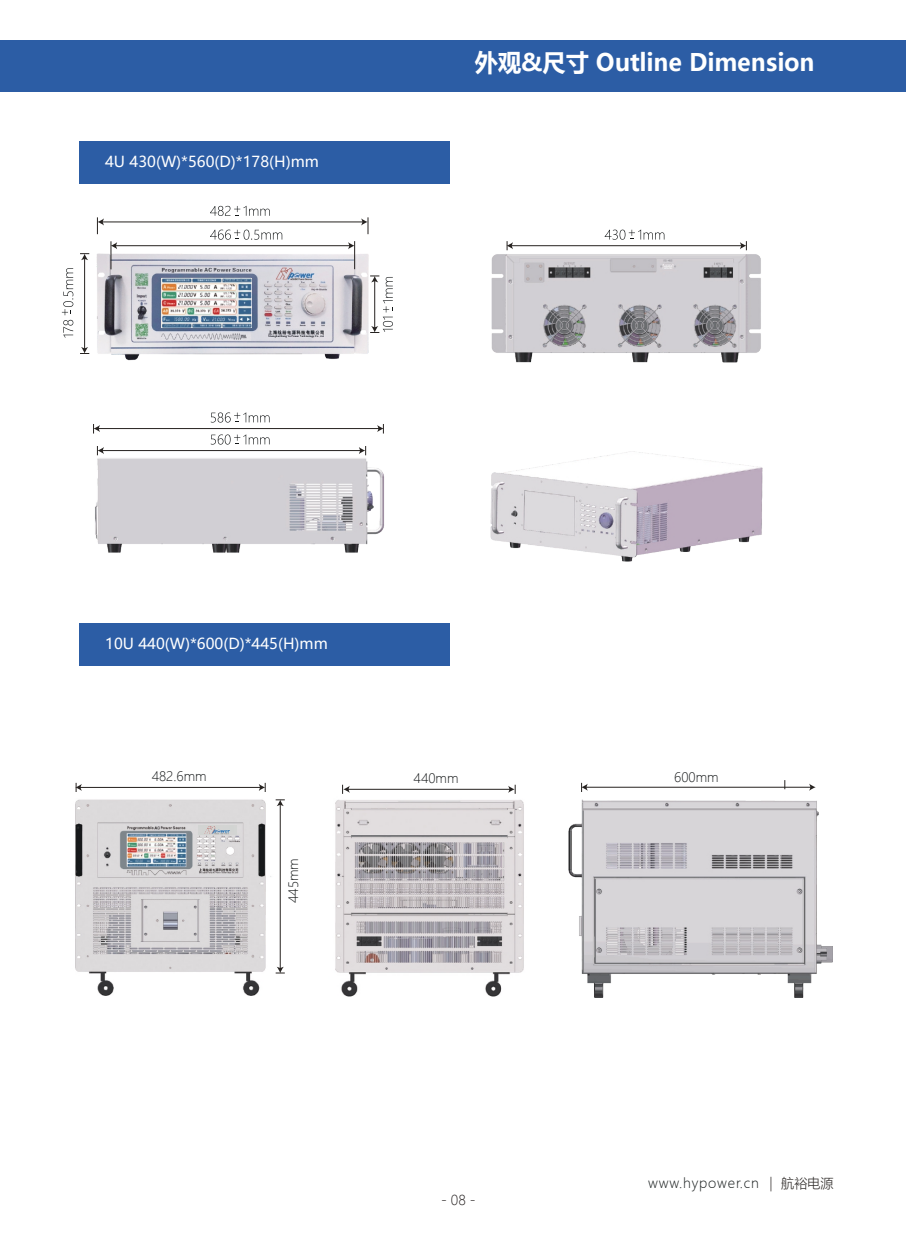
<style>
.page{position:relative;width:906px;height:1238px;background:#fff}
.page>*{position:absolute;margin:0;border:0;box-sizing:border-box;transform-origin:0 0}
.t1{font:700 24px "Microsoft Ya Hei";color:#fff}
.t2{font:15px "Microsoft Ya Hei";color:#fff}
.t3{font:300 13.5px "Microsoft Ya Hei";letter-spacing:.06em;color:#121717}
.t4{font:300 13.5px "Microsoft Ya Hei";color:#241f1f}
.t5{font:300 12.9px "Microsoft Ya Hei";color:#141718}
.s1{color:#262220}
</style>
<div class="page">
<div style="left:0;top:40px;width:906px;height:51px;background:#2c5da5"></div>
<div style="left:79px;top:623px;width:370px;height:42px;background:#2c5da5"></div>
<img style="left:568px;top:799px;width:265px;height:198px">
<hr style="left:80px;top:787px;width:181px;height:1px;background:#262220">
<svg style="left:75px;top:782px;width:7px;height:10px"></svg>
<svg style="left:259px;top:782px;width:7px;height:10px"></svg>
<hr style="left:586px;top:786px;width:225px;height:1px;background:#262220">
<svg style="left:809px;top:783px;width:6px;height:7px"></svg>
<svg style="left:581px;top:782px;width:6px;height:10px"></svg>
<hr style="left:280px;top:804px;width:1px;height:164px;background:#262220">
<svg style="left:276px;top:966px;width:9px;height:7px"></svg>
<svg style="left:276px;top:799px;width:9px;height:7px"></svg>
<img style="left:335px;top:800px;width:189px;height:196px">
<hr style="left:348px;top:789px;width:162px;height:1px;background:#262220">
<svg style="left:342px;top:784px;width:8px;height:9px"></svg>
<svg style="left:508px;top:784px;width:8px;height:9px"></svg>
<img style="left:75px;top:799px;width:196px;height:196px">
<img style="left:198px;top:825px;width:38px;height:9px">
<img style="left:205px;top:826px;width:25px;height:8px">
<div style="left:79px;top:141px;width:370px;height:43px;background:#2c5da5"></div>
<img style="left:491px;top:233px;width:270px;height:123px">
<img style="left:93px;top:416px;width:291px;height:137px">
<img style="left:490px;top:356px;width:273px;height:206px">
<hr style="left:115px;top:245px;width:235px;height:1px;background:#262220">
<svg style="left:210px;top:229px;width:72px;height:11px"></svg>
<hr style="left:102px;top:221px;width:261px;height:1px;background:#262220">
<svg style="left:97px;top:217px;width:7px;height:17px"></svg>
<svg style="left:361px;top:217px;width:7px;height:17px"></svg>
<svg style="left:210px;top:206px;width:60px;height:10px"></svg>
<hr style="left:102px;top:450px;width:259px;height:1px;background:#262220">
<svg style="left:97px;top:446px;width:7px;height:9px"></svg>
<svg style="left:359px;top:446px;width:7px;height:9px"></svg>
<hr style="left:98px;top:428px;width:281px;height:1px;background:#262220">
<svg style="left:93px;top:424px;width:7px;height:9px"></svg>
<svg style="left:377px;top:424px;width:7px;height:9px"></svg>
<svg style="left:211px;top:434px;width:58px;height:10px"></svg>
<svg style="left:211px;top:412px;width:58px;height:10px"></svg>
<hr style="left:84px;top:258px;width:1px;height:91px;background:#262220">
<svg style="left:80px;top:347px;width:9px;height:7px"></svg>
<svg style="left:80px;top:253px;width:9px;height:7px"></svg>
<svg style="left:62px;top:268px;width:11px;height:69px"></svg>
<svg style="left:371px;top:275px;width:22px;height:58px"></svg>
<hr style="left:511px;top:245px;width:231px;height:1px;background:#262220">
<svg style="left:506px;top:241px;width:7px;height:9px"></svg>
<svg style="left:740px;top:241px;width:7px;height:9px"></svg>
<svg style="left:604px;top:229px;width:60px;height:11px"></svg>
<img style="left:96px;top:250px;width:275px;height:111px">
<svg style="left:348px;top:241px;width:7px;height:28px"></svg>
<svg style="left:111px;top:241px;width:6px;height:28px"></svg>
<img style="left:161px;top:278px;width:90px;height:49px">
<p class="t2" style="left:105px;top:151px;width:215px">4U 430(W)*560(D)*178(H)mm</p>
<h1 class="t1" style="left:475px;top:46px;width:341px">外观&amp;尺寸 Outline Dimension</h1>
<p class="t2" style="left:105px;top:633px;width:224px">10U 440(W)*600(D)*445(H)mm</p>
<p class="t5" style="left:152px;top:768px;width:56px">482.6mm</p>
<p class="t5" style="left:674px;top:769px;width:46px">600mm</p>
<p class="t5" style="left:414px;top:769px;width:46px">440mm</p>
<p class="t5" style="left:285px;top:903px;width:46px;rotate:-90deg">445mm</p>
<p class="t4" style="left:441px;top:1191px;width:36px">- 08 -</p>
<p class="t3" style="left:648px;top:1174px;width:187px">www.hypower.cn <span class="s1">| 航裕电源</span></p>
</div>
